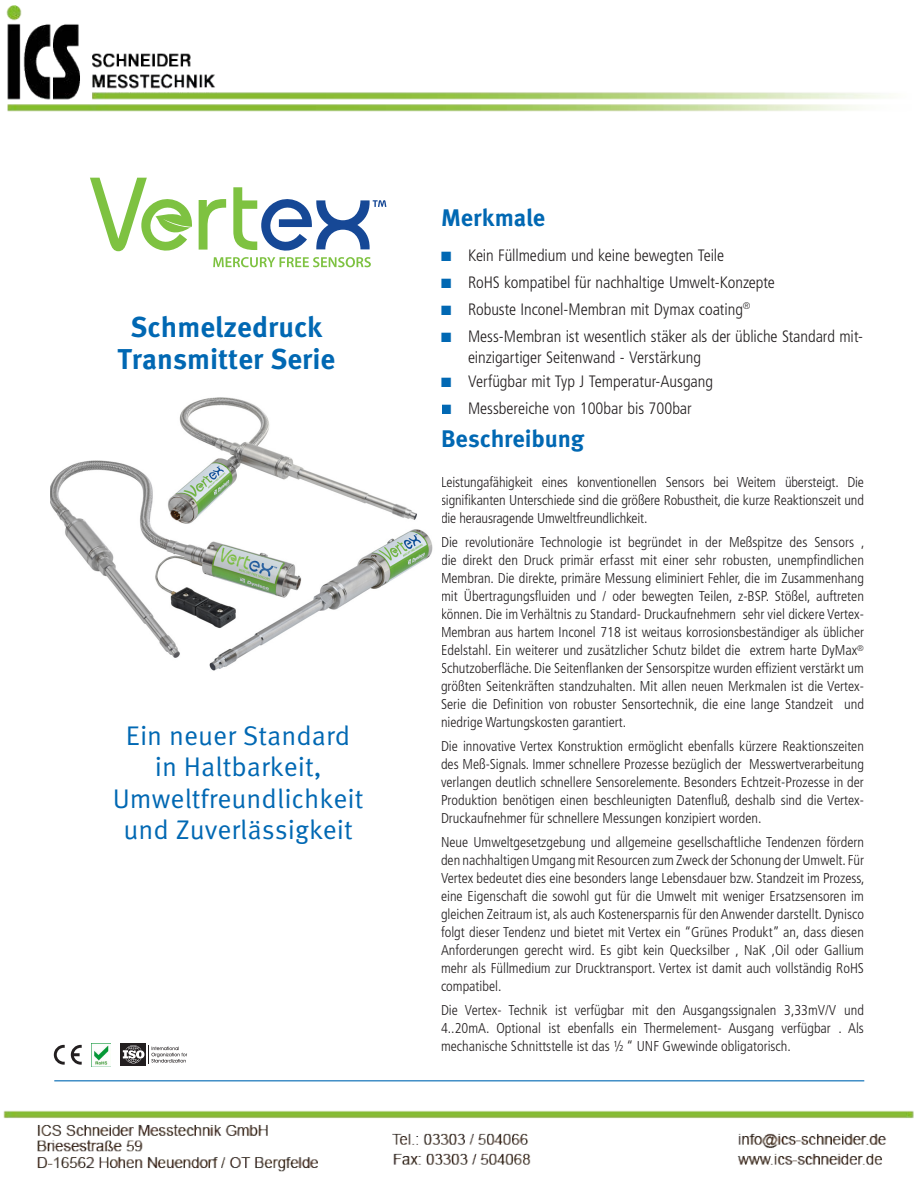
<style>
.page{position:relative;width:918px;height:1188px;background:#fff}
.page>*{position:absolute;margin:0;border:0;box-sizing:border-box;transform-origin:0 0}
.t1{font:700 28.65px/31.5px "Meta OT";color:#0168b3;text-align:center}
.t2{font:27px/31.5px "Meta OT";color:#0168b3;text-align:center}
.t3{font:700 24px "Meta OT";letter-spacing:-.005em;color:#0168b3}
.t4{font:300 condensed 16.5px/21px "Frutiger LT Std";letter-spacing:-.005em;color:#231f20}
.t5{font:300 condensed 14.25px/18px "Frutiger LT Std";color:#231f20;text-align:justify}
.s1{color:#0168b3}
</style>
<div class="page">
<hr style="left:54px;top:1080px;width:810px;height:1px;background:#0168b3">
<img style="left:50px;top:397px;width:383px;height:274px">
<svg style="left:90px;top:177px;width:297px;height:90px"></svg>
<svg style="left:54px;top:1045px;width:11px;height:20px"></svg>
<svg style="left:71px;top:1045px;width:11px;height:20px"></svg>
<div style="left:121px;top:1043px;width:25px;height:23px;background:#231f20"></div>
<svg style="left:123px;top:1045px;width:64px;height:19px"></svg>
<img style="left:92px;top:1043px;width:18px;height:22px">
<img style="left:6px;top:6px;width:880px;height:106px">
<img style="left:3px;top:1110px;width:911px;height:62px">
<h1 class="t1" style="left:118px;top:312px;width:219px">Schmelzedruck<br>Transmitter Serie</h1>
<h2 class="t2" style="left:113px;top:720px;width:252px">Ein neuer Standard in Haltbarkeit,<br>Umweltfreundlichkeit und Zuverlässigkeit</h2>
<h3 class="t3" style="left:441px;top:202px;width:106px">Merkmale</h3>
<p class="t4" style="left:441px;top:245px;width:285px"><span class="s1">■</span> Kein Füllmedium und keine bewegten Teile</p>
<p class="t4" style="left:441px;top:272px;width:335px"><span class="s1">■</span> RoHS kompatibel für nachhaltige Umwelt-Konzepte</p>
<p class="t4" style="left:441px;top:299px;width:311px"><span class="s1">■</span> Robuste Inconel-Membran mit Dymax coating<sup>®</sup></p>
<p class="t4" style="left:468px;top:326px;width:397px;text-indent:-27px"><span class="s1">■</span> Mess-Membran ist wesentlich stäker als der übliche Standard mit&shy;einzigartiger Seitenwand - Verstärkung</p>
<p class="t4" style="left:441px;top:371px;width:274px"><span class="s1">■</span> Verfügbar mit Typ J Temperatur-Ausgang</p>
<p class="t4" style="left:441px;top:398px;width:252px"><span class="s1">■</span> Messbereiche von 100bar bis 700bar</p>
<h3 class="t3" style="left:441px;top:423px;width:145px">Beschreibung</h3>
<p class="t5" style="left:441px;top:474px;width:425px">Leistungafähigkeit eines konventionellen Sensors bei Weitem übersteigt. Die signifikanten Unterschiede sind die größere Robustheit, die kurze Reaktionszeit und die herausragende Umweltfreundlichkeit.</p>
<p class="t5" style="left:441px;top:534px;width:425px">Die revolutionäre Technologie ist begründet in der Meßspitze des Sensors , die direkt den Druck primär erfasst mit einer sehr robusten, unempfindlichen Membran. Die direkte, primäre Messung eliminiert Fehler, die im Zusammenhang mit Übertragungsfluiden und / oder bewegten Teilen, z-BSP. Stößel, auftreten können. Die im Verhältnis zu Standard- Druckaufnehmern sehr viel dickere Vertex-Membran aus hartem Inconel 718 ist weitaus korrosionsbeständiger als üblicher Edelstahl. Ein weiterer und zusätzlicher Schutz bildet die extrem harte DyMax<sup>® </sup>Schutzoberfläche. Die Seitenflanken der Sensorspitze wurden effizient verstärkt um größten Seitenkräften standzuhalten. Mit allen neuen Merkmalen ist die Vertex-Serie die Definition von robuster Sensortechnik, die eine lange Standzeit und niedrige Wartungskosten garantiert.</p>
<p class="t5" style="left:441px;top:738px;width:424px">Die innovative Vertex Konstruktion ermöglicht ebenfalls kürzere Reaktionszeiten des Meß-Signals. Immer schnellere Prozesse bezüglich der Messwertverarbeitung verlangen deutlich schnellere Sensorelemente. Besonders Echtzeit-Prozesse in der Produktion benötigen einen beschleunigten Datenfluß, deshalb sind die Vertex-Druckaufnehmer für schnellere Messungen konzipiert worden.</p>
<p class="t5" style="left:441px;top:834px;width:425px">Neue Umweltgesetzgebung und allgemeine gesellschaftliche Tendenzen fördern den nachhaltigen Umgang mit Resourcen zum Zweck der Schonung der Umwelt. Für Vertex bedeutet dies eine besonders lange Lebensdauer bzw. Standzeit im Prozess, eine Eigenschaft die sowohl gut für die Umwelt mit weniger Ersatzsensoren im gleichen Zeitraum ist, als auch Kostenersparnis für den Anwender darstellt. Dynisco folgt dieser Tendenz und bietet mit Vertex ein “Grünes Produkt” an, dass diesen Anforderungen gerecht wird. Es gibt kein Quecksilber , NaK ,Oil oder Gallium mehr als Füllmedium zur Drucktransport. Vertex ist damit auch vollständig RoHS compatibel.</p>
<p class="t5" style="left:441px;top:1002px;width:424px">Die Vertex- Technik ist verfügbar mit den Ausgangssignalen 3,33mV/V und 4..20mA. Optional ist ebenfalls ein Thermelement- Ausgang verfügbar . Als mechanische Schnittstelle ist das ½ “ UNF Gwewinde obligatorisch.</p>
</div>
